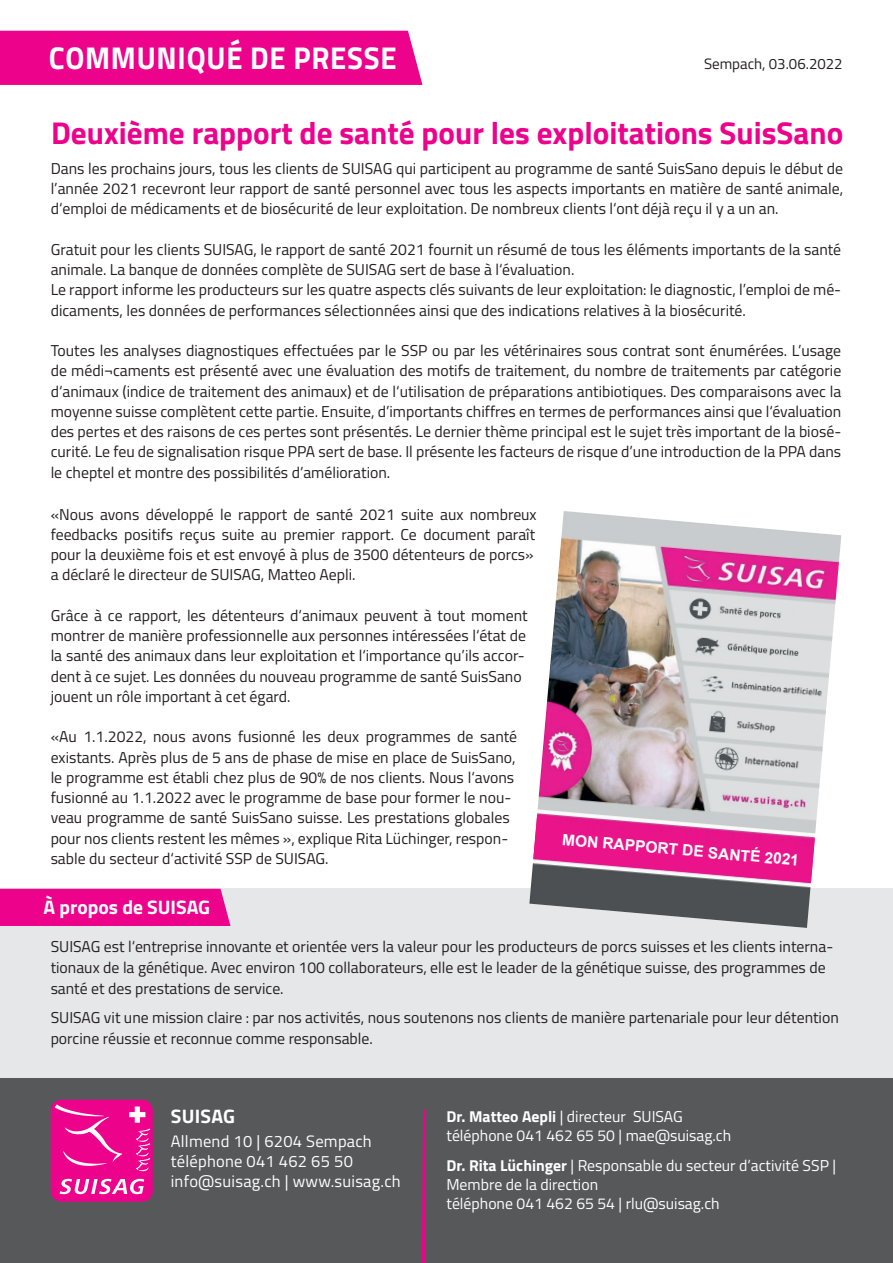
<style>
.page{position:relative;width:893px;height:1263px;background:#fff}
.page>*{position:absolute;margin:0;border:0;box-sizing:border-box;transform-origin:0 0}
.t1{font:700 31.5px "Titillium Web";color:#ed028c}
.t2{font:700 31.5px "Titillium Web";letter-spacing:.025em;color:#fff;scale:.93 1}
.t3{font:700 19.5px "Titillium Web";color:#fff}
.t4{font:16.5px/19.8px "Titillium Web";letter-spacing:.015em;color:#fff}
.t5{font:15.75px/20.2px "Titillium Web";color:#231f20}
.t6{font:15.75px/18.9px "Titillium Web";color:#fff}
.t7{font:700 15.6px "Arial";color:#fff}
.t8{font:15px "Titillium Web";color:#231f20}
.s1{font-weight:700}
</style>
<div class="page">
<div style="left:0;top:31px;width:422px;height:54px;background:#ed028c"></div>
<div style="left:0;top:889px;width:893px;height:190px;background:#e6e7e9"></div>
<div style="left:0;top:1079px;width:893px;height:184px;background:#57585a"></div>
<svg style="left:421px;top:1109px;width:6px;height:154px"></svg>
<div style="left:51px;top:1100px;width:102px;height:102px;background:#ed028c;border-radius:11px"></div>
<svg style="left:55px;top:1104px;width:67px;height:62px"></svg>
<svg style="left:59px;top:1179px;width:85px;height:15px"></svg>
<svg style="left:129px;top:1106px;width:21px;height:65px"></svg>
<div style="left:0;top:889px;width:230px;height:37px;background:#ed028c"></div>
<img style="left:529px;top:511px;width:312px;height:417px">
<img style="left:533px;top:815px;width:282px;height:68px">
<h1 class="t2" style="left:49px;top:34px;width:375px">COMMUNIQUÉ DE PRESSE</h1>
<p class="t8" style="left:704px;top:53px;width:140px">Sempach, 03.06.2022</p>
<h1 class="t1" style="left:51px;top:109px;width:794px">Deuxième rapport de santé pour les exploitations SuisSano</h1>
<p class="t5" style="left:51px;top:157px;width:794px;text-align:justify">Dans les prochains jours, tous les clients de SUISAG qui participent au programme de santé SuisSano depuis le début de l’année 2021 recevront leur rapport de santé personnel avec tous les aspects importants en matière de santé animale, d‘emploi de médicaments et de biosécurité de leur exploitation. De nombreux clients l‘ont déjà reçu il y a un an.</p>
<p class="t5" style="left:51px;top:238px;width:792px">Gratuit pour les clients SUISAG, le rapport de santé 2021 fournit un résumé de tous les éléments importants de la santé animale. La banque de données complète de SUISAG sert de base à l‘évaluation.<br>Le rapport informe les producteurs sur les quatre aspects clés suivants de leur exploitation: le diagnostic, l’emploi de mé&shy;dicaments, les données de performances sélectionnées ainsi que des indications relatives à la biosécurité.</p>
<p class="t5" style="left:51px;top:340px;width:792px;text-align:justify">Toutes les analyses diagnostiques effectuées par le SSP ou par les vétérinaires sous contrat sont énumérées. L’usage de médi¬caments est présenté avec une évaluation des motifs de traitement, du nombre de traitements par catégorie d‘animaux (indice de traitement des animaux) et de l‘utilisation de préparations antibiotiques. Des comparaisons avec la moyenne suisse complètent cette partie. Ensuite, d’importants chiffres en termes de performances ainsi que l‘évaluation des pertes et des raisons de ces pertes sont présentés. Le dernier thème principal est le sujet très important de la biosé&shy;curité. Le feu de signalisation risque PPA sert de base. Il présente les facteurs de risque d’une introduction de la PPA dans le cheptel et montre des possibilités d’amélioration.</p>
<p class="t5" style="left:51px;top:503px;width:488px">«Nous avons développé le rapport de santé 2021 suite aux nombreux feedbacks positifs reçus suite au premier rapport. Ce document paraît pour la deuxième fois et est envoyé à plus de 3500 détenteurs de porcs» a déclaré le directeur de SUISAG, Matteo Aepli.</p>
<p class="t5" style="left:51px;top:604px;width:478px">Grâce à ce rapport, les détenteurs d‘animaux peuvent à tout moment montrer de manière professionnelle aux personnes intéressées l‘état de la santé des animaux dans leur exploitation et l‘importance qu’ils accor&shy;dent à ce sujet. Les données du nouveau programme de santé SuisSano jouent un rôle important à cet égard.</p>
<p class="t5" style="left:51px;top:726px;width:468px">«Au 1.1.2022, nous avons fusionné les deux programmes de santé existants. Après plus de 5 ans de phase de mise en place de SuisSano, le programme est établi chez plus de 90% de nos clients. Nous l‘avons fusionné au 1.1.2022 avec le programme de base pour former le nou&shy;veau programme de santé SuisSano suisse. Les prestations globales pour nos clients restent les mêmes », explique Rita Lüchinger, respon&shy;sable du secteur d‘activité SSP de SUISAG.</p>
<p class="t3" style="left:44px;top:892px;width:168px">À propos de SUISAG</p>
<p class="t7" style="left:563px;top:828px;width:239px;rotate:5deg">MON RAPPORT DE SANTÉ 2021</p>
<p class="t5" style="left:51px;top:935px;width:784px;line-height:21px">SUISAG est l‘entreprise innovante et orientée vers la valeur pour les producteurs de porcs suisses et les clients interna&shy;tionaux de la génétique. Avec environ 100 collaborateurs, elle est le leader de la génétique suisse, des programmes de santé et des prestations de service.</p>
<p class="t5" style="left:51px;top:1006px;width:790px;line-height:21px">SUISAG vit une mission claire : par nos activités, nous soutenons nos clients de manière partenariale pour leur détention porcine réussie et reconnue comme responsable.</p>
<p class="t3" style="left:171px;top:1101px;width:66px">SUISAG</p>
<p class="t4" style="left:171px;top:1131px;width:231px">Allmend 10 | 6204 Sempach téléphone 041 462 65 50 info@suisag.ch | www.suisag.ch</p>
<p class="t6" style="left:446px;top:1106px;width:286px"><span class="s1">Dr. Matteo Aepli</span> | directeur SUISAG téléphone 041 462 65 50 | mae@suisag.ch</p>
<p class="t6" style="left:446px;top:1155px;width:391px"><span class="s1">Dr. Rita Lüchinger</span> | Responsable du secteur d’activité SSP |<br>Membre de la direction<br>téléphone 041 462 65 54 | rlu@suisag.ch</p>
</div>
